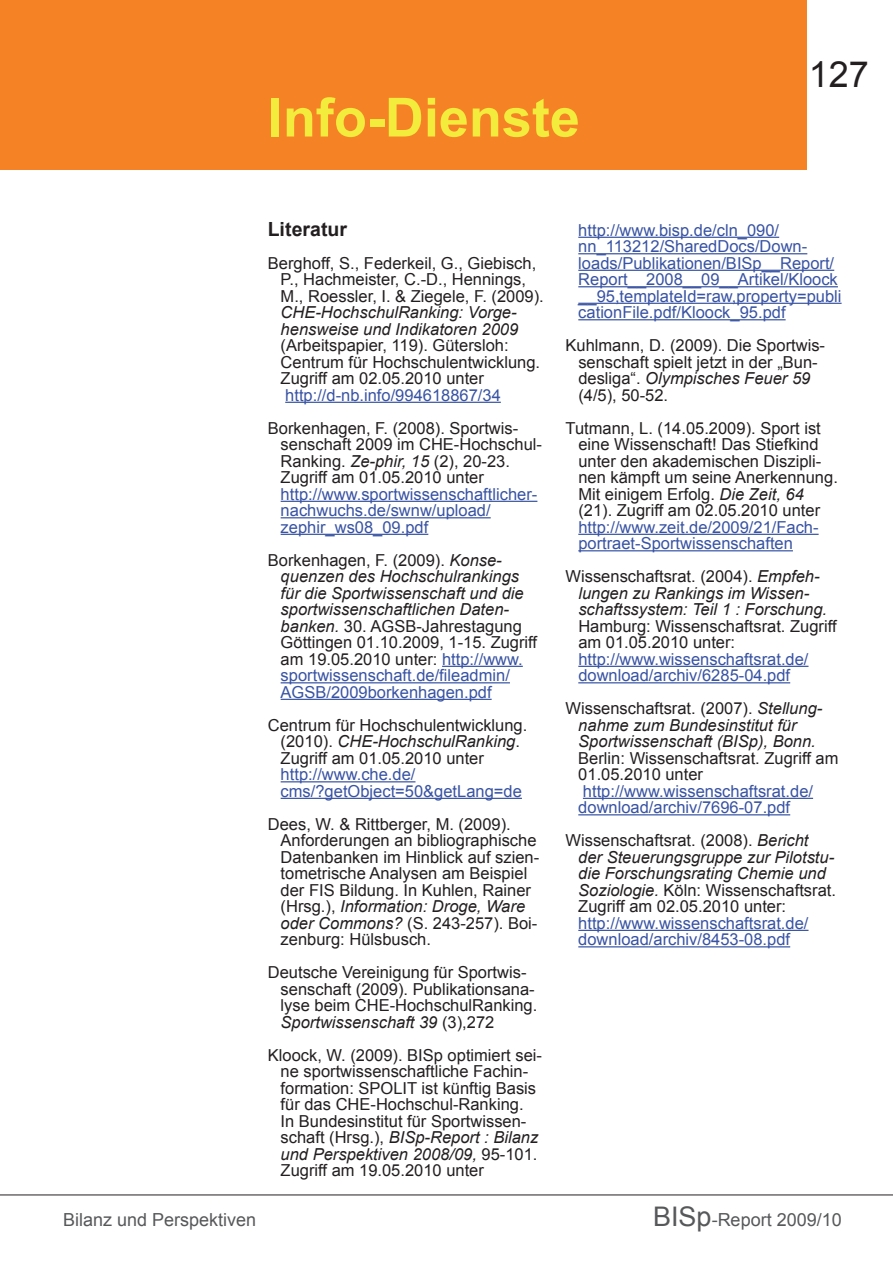
<style>
.page{position:relative;width:893px;height:1263px;background:#fff}
.page>*{position:absolute;margin:0;border:0;box-sizing:border-box;transform-origin:0 0}
.t1{font:700 54px "Arial";color:#f3ec3c}
.t2{font:36px "Arial";color:#231f20}
.t3{font:700 19.5px "Arial";color:#231f20}
.t4{font:18px "Arial";color:#57585a}
.t5{font:16.5px/16.5px "Arial";color:#231f20}
.t6{font:italic 16.5px/16.5px "Arial";color:#231f20}
.t7{font:16.5px/16.5px "Arial";color:#3853a3}
.s1{font-style:italic}
.s2{font-style:normal}
.s3{font-style:normal;color:#3853a3}
.s4{font-size:27px}
</style>
<div class="page">
<div style="left:0;top:0;width:807px;height:169px;background:#f58225"></div>
<hr style="left:0;top:1194px;width:893px;height:1px;background:#231f20">
<hr style="left:285px;top:402px;width:216px;height:1px;background:#3853a3">
<hr style="left:281px;top:501px;width:256px;height:1px;background:#3853a3">
<hr style="left:281px;top:517px;width:210px;height:1px;background:#3853a3">
<hr style="left:281px;top:534px;width:147px;height:1px;background:#3853a3">
<hr style="left:442px;top:666px;width:81px;height:1px;background:#3853a3">
<hr style="left:281px;top:682px;width:229px;height:1px;background:#3853a3">
<hr style="left:281px;top:699px;width:211px;height:1px;background:#3853a3">
<hr style="left:281px;top:781px;width:134px;height:1px;background:#3853a3">
<hr style="left:281px;top:798px;width:241px;height:1px;background:#3853a3">
<hr style="left:578px;top:237px;width:201px;height:1px;background:#3853a3">
<hr style="left:578px;top:253px;width:229px;height:1px;background:#3853a3">
<hr style="left:578px;top:270px;width:256px;height:1px;background:#3853a3">
<hr style="left:578px;top:286px;width:260px;height:1px;background:#3853a3">
<hr style="left:578px;top:303px;width:264px;height:1px;background:#3853a3">
<hr style="left:578px;top:319px;width:208px;height:1px;background:#3853a3">
<hr style="left:578px;top:534px;width:241px;height:1px;background:#3853a3">
<hr style="left:578px;top:550px;width:215px;height:1px;background:#3853a3">
<hr style="left:578px;top:666px;width:230px;height:1px;background:#3853a3">
<hr style="left:578px;top:682px;width:212px;height:1px;background:#3853a3">
<hr style="left:583px;top:798px;width:230px;height:1px;background:#3853a3">
<hr style="left:578px;top:814px;width:212px;height:1px;background:#3853a3">
<hr style="left:578px;top:930px;width:230px;height:1px;background:#3853a3">
<hr style="left:578px;top:946px;width:212px;height:1px;background:#3853a3">
<h1 class="t1" style="left:268px;top:82px;width:314px">Info-Dienste</h1>
<h2 class="t2" style="left:809px;top:51px;width:62px">127</h2>
<p class="t4" style="left:63px;top:1207px;width:195px">Bilanz und Perspektiven</p>
<p class="t3" style="left:268px;top:216px;width:81px">Literatur</p>
<p class="t5" style="left:281px;top:255px;width:265px;text-indent:-13px">Berghoff, S., Federkeil, G., Giebisch,<br>P., Hachmeister, C.-D., Hennings,<br>M., Roessler, I. &amp; Ziegele, F. (2009).</p>
<p class="t6" style="left:281px;top:304px;width:239px">CHE-HochschulRanking: Vorge&shy;hensweise und Indikatoren 2009</p>
<p class="t5" style="left:281px;top:337px;width:261px">(Arbeitspapier, 119). Gütersloh:<br>Centrum für Hochschulentwicklung.<br>Zugriff am 02.05.2010 unter</p>
<p class="t7" style="left:285px;top:387px;width:217px">http://d-nb.info/994618867/34</p>
<p class="t5" style="left:281px;top:420px;width:263px;text-indent:-13px">Borkenhagen, F. (2008). Sportwis&shy;senschaft 2009 im CHE-Hochschul-<br>Ranking. <span class="s1">Ze-phir, 15</span> (2), 20-23.<br>Zugriff am 01.05.2010 unter</p>
<p class="t7" style="left:281px;top:486px;width:258px">http://www.sportwissenschaftlicher&shy;nachwuchs.de/swnw/upload/ zephir_ws08_09.pdf</p>
<p class="t6" style="left:281px;top:552px;width:258px;text-indent:-13px"><span class="s2">Borkenhagen, F. (2009).</span> Konse&shy;quenzen des Hochschulrankings für die Sportwissenschaft und die sportwissenschaftlichen Daten&shy;banken. <span class="s2">30. AGSB-Jahrestagung Göttingen 01.10.2009, 1-15. Zugriff am 19.05.2010 unter:</span> <span class="s3">http://www. sportwissenschaft.de/fileadmin/ AGSB/2009borkenhagen.pdf</span></p>
<p class="t5" style="left:281px;top:717px;width:248px;text-indent:-13px">Centrum für Hochschulentwicklung. (2010). <span class="s1">CHE-HochschulRanking</span>.<br>Zugriff am 01.05.2010 unter</p>
<p class="t7" style="left:281px;top:766px;width:243px">http://www.che.de/ cms/?getObject=50&amp;getLang=de</p>
<p class="t5" style="left:281px;top:816px;width:260px;text-indent:-13px">Dees, W. &amp; Rittberger, M. (2009).<br>Anforderungen an bibliographische<br>Datenbanken im Hinblick auf szien&shy;tometrische Analysen am Beispiel der FIS Bildung. In Kuhlen, Rainer (Hrsg.), <span class="s1">Information: Droge, Ware oder Commons?</span> (S. 243-257). Boi&shy;zenburg: Hülsbusch.</p>
<p class="t5" style="left:281px;top:964px;width:258px;text-indent:-13px">Deutsche Vereinigung für Sportwis&shy;senschaft (2009). Publikationsana&shy;lyse beim CHE-HochschulRanking.<br><span class="s1">Sportwissenschaft 39</span> (3),272</p>
<p class="t5" style="left:281px;top:1047px;width:263px;text-indent:-13px">Kloock, W. (2009). BISp optimiert sei&shy;ne sportwissenschaftliche Fachin&shy;formation: SPOLIT ist künftig Basis für das CHE-Hochschul-Ranking.<br>In Bundesinstitut für Sportwissen&shy;schaft (Hrsg.), <span class="s1">BISp-Report : Bilanz und Perspektiven 2008/09,</span> 95-101.<br>Zugriff am 19.05.2010 unter</p>
<p class="t7" style="left:578px;top:222px;width:265px">http://www.bisp.de/cln_090/ nn_113212/SharedDocs/Down&shy;loads/Publikationen/BISp__Report/ Report__2008__09__Artikel/Kloock __95,templateId=raw,property=publi cationFile.pdf/Kloock_95.pdf</p>
<p class="t5" style="left:578px;top:337px;width:248px;text-indent:-13px">Kuhlmann, D. (2009). Die Sportwis&shy;senschaft spielt jetzt in der „Bun&shy;desliga“. <span class="s1">Olympisches Feuer 59 </span>(4/5), 50-52.</p>
<p class="t5" style="left:578px;top:420px;width:261px;text-indent:-13px">Tutmann, L. (14.05.2009). Sport ist eine Wissenschaft! Das Stiefkind unter den akademischen Diszipli&shy;nen kämpft um seine Anerkennung.<br>Mit einigem Erfolg. <span class="s1">Die Zeit, 64 </span>(21). Zugriff am 02.05.2010 unter</p>
<p class="t7" style="left:578px;top:519px;width:242px">http://www.zeit.de/2009/21/Fach&shy;portraet-Sportwissenschaften</p>
<p class="t6" style="left:578px;top:568px;width:250px;text-indent:-13px"><span class="s2">Wissenschaftsrat. (2004).</span> Empfeh&shy;lungen zu Rankings im Wissen&shy;schaftssystem: Teil 1 : Forschung.</p>
<p class="t5" style="left:578px;top:618px;width:260px">Hamburg: Wissenschaftsrat. Zugriff am 01.05.2010 unter:</p>
<p class="t7" style="left:578px;top:651px;width:232px">http://www.wissenschaftsrat.de/ download/archiv/6285-04.pdf</p>
<p class="t6" style="left:578px;top:700px;width:246px;text-indent:-13px"><span class="s2">Wissenschaftsrat. (2007).</span> Stellung&shy;nahme zum Bundesinstitut für<br>Sportwissenschaft (BISp), Bonn.</p>
<p class="t5" style="left:578px;top:750px;width:262px">Berlin: Wissenschaftsrat. Zugriff am<br>01.05.2010 unter</p>
<p class="t7" style="left:578px;top:783px;width:236px">http://www.wissenschaftsrat.de/ download/archiv/7696-07.pdf</p>
<p class="t6" style="left:578px;top:832px;width:259px;text-indent:-13px"><span class="s2">Wissenschaftsrat. (2008).</span> Bericht der Steuerungsgruppe zur Pilotstu&shy;die Forschungsrating Chemie und Soziologie. <span class="s2">Köln: Wissenschaftsrat.<br>Zugriff am 02.05.2010 unter:</span></p>
<p class="t7" style="left:578px;top:915px;width:232px">http://www.wissenschaftsrat.de/ download/archiv/8453-08.pdf</p>
<p class="t4" style="left:653px;top:1207px;width:190px"><span class="s4">BISp</span>-Report 2009/10</p>
</div>
